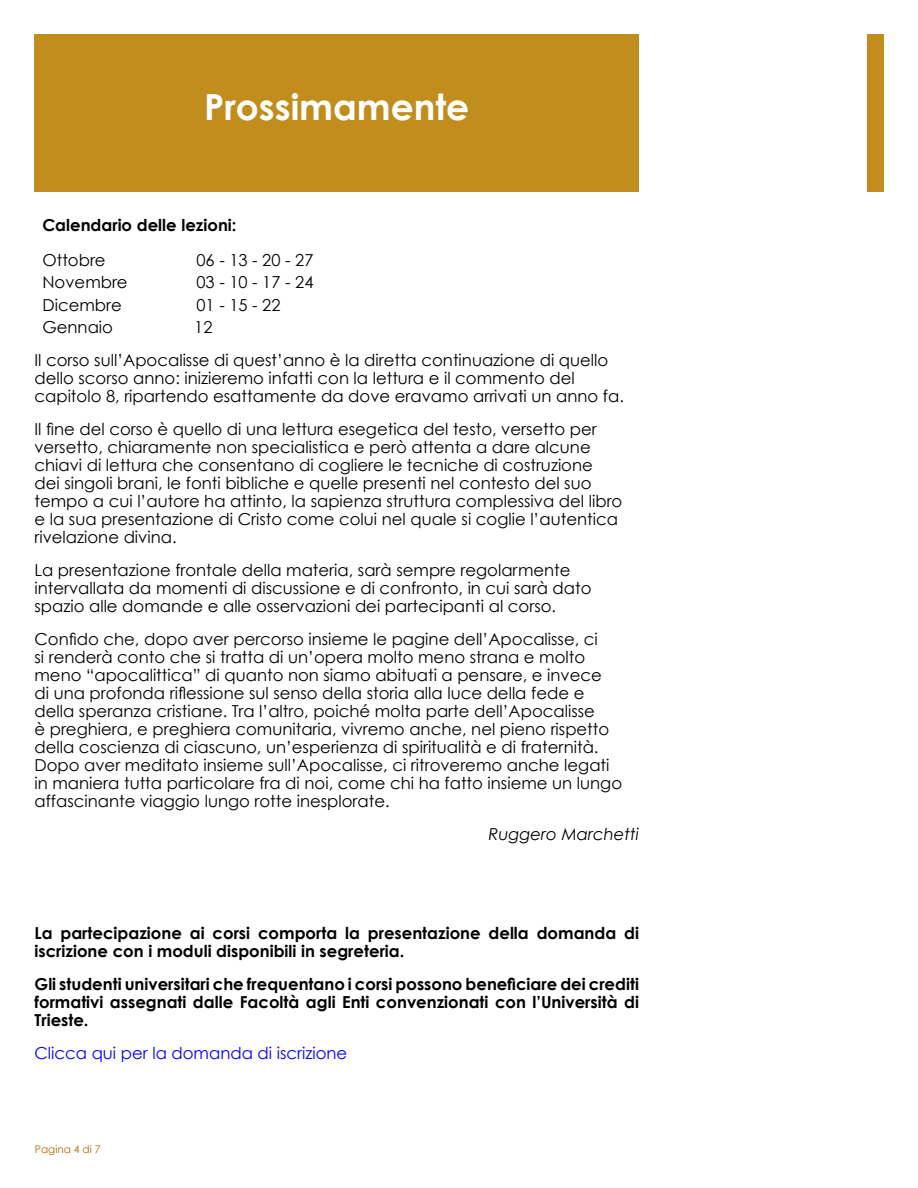
<style>
.page{position:relative;width:918px;height:1188px;background:#fff}
.page>*{position:absolute;margin:0;border:0;box-sizing:border-box;transform-origin:0 0}
.t1{font:700 36px "Century Gothic";color:#fff}
.t2{font:16.5px/18px "Century Gothic";color:#000}
.t3{font:700 16.5px/18px "Century Gothic";color:#000}
.t4{font:16.5px "Century Gothic";color:#00f}
.t5{font:italic 16.5px "Century Gothic";color:#000}
.t6{font:10.5px "Century Gothic";color:#b06a00}
</style>
<div class="page">
<div style="left:34px;top:34px;width:605px;height:158px;background:#c18d1d"></div>
<div style="left:867px;top:34px;width:17px;height:158px;background:#c18d1d"></div>
<h1 class="t1" style="left:204px;top:84px;width:266px">Prossimamente</h1>
<p class="t3" style="left:42px;top:216px;width:196px">Calendario delle lezioni:</p>
<p class="t2" style="left:42px;top:251px;width:65px">Ottobre</p>
<p class="t2" style="left:196px;top:251px;width:118px">06 - 13 - 20 - 27</p>
<p class="t2" style="left:42px;top:273px;width:87px">Novembre</p>
<p class="t2" style="left:196px;top:273px;width:118px">03 - 10 - 17 - 24</p>
<p class="t2" style="left:42px;top:296px;width:81px">Dicembre</p>
<p class="t2" style="left:196px;top:296px;width:86px">01 - 15 - 22</p>
<p class="t2" style="left:42px;top:318px;width:72px">Gennaio</p>
<p class="t2" style="left:34px;top:311px;width:575px;line-height:33px;text-indent:160px">12<br>Il corso sull’Apocalisse di quest’anno è la diretta continuazione di quello</p>
<p class="t2" style="left:34px;top:369px;width:591px">dello scorso anno: inizieremo infatti con la lettura e il commento del capitolo 8, ripartendo esattamente da dove eravamo arrivati un anno fa.</p>
<p class="t2" style="left:34px;top:420px;width:589px">Il fine del corso è quello di una lettura esegetica del testo, versetto per versetto, chiaramente non specialistica e però attenta a dare alcune chiavi di lettura che consentano di cogliere le tecniche di costruzione<br>dei singoli brani, le fonti bibliche e quelle presenti nel contesto del suo tempo a cui l’autore ha attinto, la sapienza struttura complessiva del libro e la sua presentazione di Cristo come colui nel quale si coglie l’autentica rivelazione divina.</p>
<p class="t2" style="left:34px;top:561px;width:559px">La presentazione frontale della materia, sarà sempre regolarmente intervallata da momenti di discussione e di confronto, in cui sarà dato spazio alle domande e alle osservazioni dei partecipanti al corso.</p>
<p class="t2" style="left:34px;top:630px;width:589px">Confido che, dopo aver percorso insieme le pagine dell’Apocalisse, ci<br>si renderà conto che si tratta di un’opera molto meno strana e molto meno “apocalittica” di quanto non siamo abituati a pensare, e invece<br>di una profonda riflessione sul senso della storia alla luce della fede e della speranza cristiane. Tra l’altro, poiché molta parte dell’Apocalisse<br>è preghiera, e preghiera comunitaria, vivremo anche, nel pieno rispetto della coscienza di ciascuno, un’esperienza di spiritualità e di fraternità.<br>Dopo aver meditato insieme sull’Apocalisse, ci ritroveremo anche legati in maniera tutta particolare fra di noi, come chi ha fatto insieme un lungo affascinante viaggio lungo rotte inesplorate.</p>
<p class="t5" style="left:488px;top:824px;width:152px">Ruggero Marchetti</p>
<p class="t3" style="left:34px;top:924px;width:606px">La partecipazione ai corsi comporta la presentazione della domanda di iscrizione con i moduli disponibili in segreteria.</p>
<p class="t3" style="left:34px;top:975px;width:606px;text-align:justify">Gli studenti universitari che frequentano i corsi possono beneficiare dei crediti formativi assegnati dalle Facoltà agli Enti convenzionati con l’Università di Trieste.</p>
<p class="t4" style="left:34px;top:1043px;width:314px">Clicca qui per la domanda di iscrizione</p>
<p class="t6" style="left:35px;top:1143px;width:67px">Pagina 4 di 7</p>
</div>
